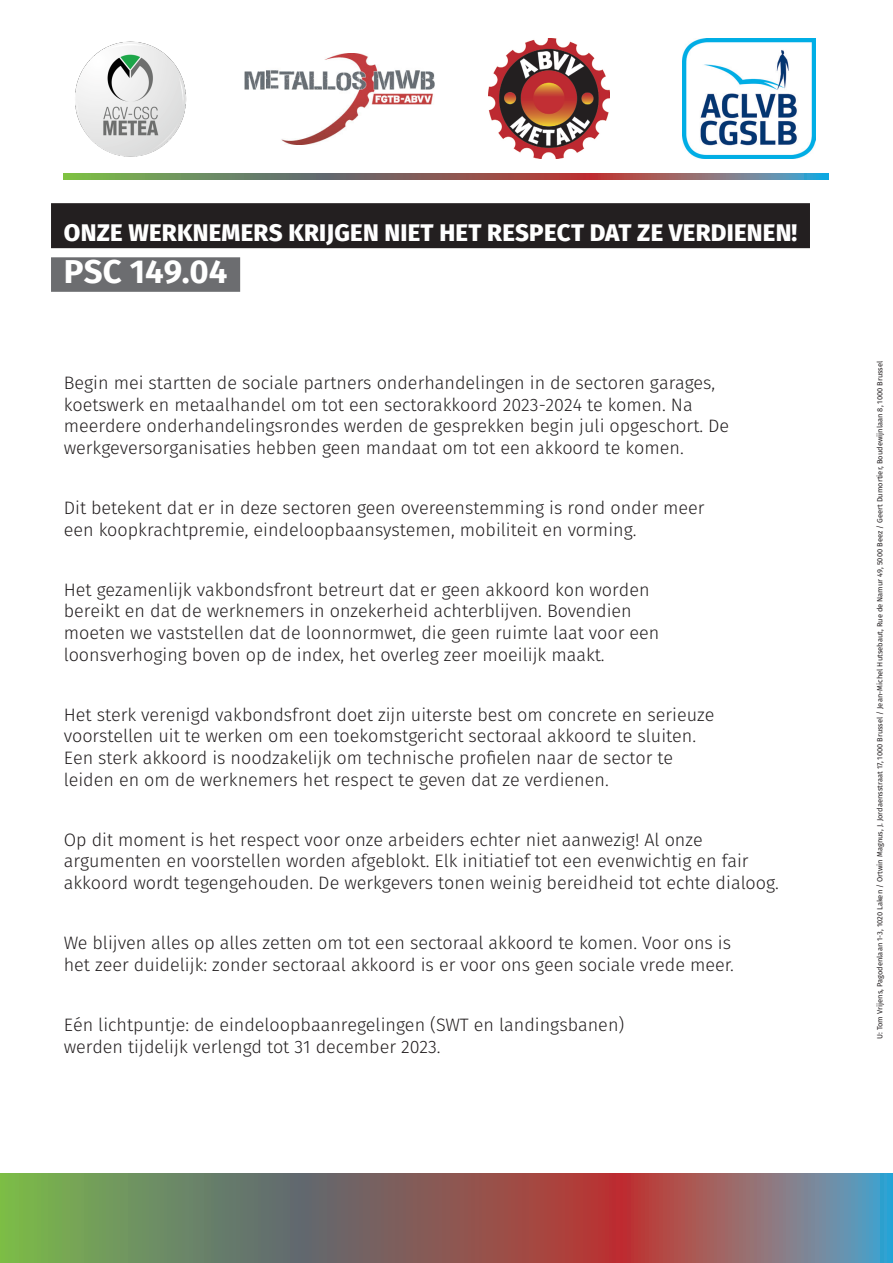
<style>
.page{position:relative;width:893px;height:1263px;background:#fff}
.page>*{position:absolute;margin:0;border:0;box-sizing:border-box;transform-origin:0 0}
.DATUM{font:700 33px "Fira Sans";color:#fff}
.PC{font:800 24px "Fira Sans";letter-spacing:.01em;color:#fff}
._04_Body{font:300 18px/21.6px "Fira Sans";color:#231f20}
.t1{font:7.5px "Fira Sans";color:#231f20}
</style>
<div class="page">
<svg style="left:0;top:1174px;width:893px;height:89px;background:#847060"></svg>
<img style="left:75px;top:41px;width:112px;height:116px">
<img style="left:683px;top:39px;width:132px;height:120px">
<img style="left:489px;top:39px;width:120px;height:120px">
<img style="left:244px;top:53px;width:191px;height:91px">
<svg style="left:64px;top:173px;width:764px;height:6px;background:#817264"></svg>
<div style="left:51px;top:203px;width:759px;height:45px;background:#231f20"></div>
<div style="left:51px;top:257px;width:189px;height:35px;background:#6c6d70"></div>
<p class="PC" style="left:64px;top:211px;width:735px">ONZE WERKNEMERS KRIJGEN NIET HET RESPECT DAT ZE VERDIENEN!</p>
<p class="DATUM" style="left:64px;top:243px;width:165px">PSC 149.04</p>
<p class="_04_Body" style="left:64px;top:372px;width:667px">Begin mei startten de sociale partners onderhandelingen in de sectoren garages, koetswerk en metaalhandel om tot een sectorakkoord 2023-2024 te komen. Na meerdere onderhandelingsrondes werden de gesprekken begin juli opgeschort. De werkgeversorganisaties hebben geen mandaat om tot een akkoord te komen.</p>
<p class="_04_Body" style="left:64px;top:497px;width:642px">Dit betekent dat er in deze sectoren geen overeenstemming is rond onder meer een koopkrachtpremie, eindeloopbaansystemen, mobiliteit en vorming.</p>
<p class="_04_Body" style="left:64px;top:579px;width:597px">Het gezamenlijk vakbondsfront betreurt dat er geen akkoord kon worden bereikt en dat de werknemers in onzekerheid achterblijven. Bovendien moeten we vaststellen dat de loonnormwet, die geen ruimte laat voor een loonsverhoging boven op de index, het overleg zeer moeilijk maakt.</p>
<p class="_04_Body" style="left:64px;top:704px;width:652px">Het sterk verenigd vakbondsfront doet zijn uiterste best om concrete en serieuze voorstellen uit te werken om een toekomstgericht sectoraal akkoord te sluiten.<br>Een sterk akkoord is noodzakelijk om technische profielen naar de sector te leiden en om de werknemers het respect te geven dat ze verdienen.</p>
<p class="_04_Body" style="left:64px;top:829px;width:717px">Op dit moment is het respect voor onze arbeiders echter niet aanwezig! Al onze argumenten en voorstellen worden afgeblokt. Elk initiatief tot een evenwichtig en fair akkoord wordt tegengehouden. De werkgevers tonen weinig bereidheid tot echte dialoog.</p>
<p class="_04_Body" style="left:64px;top:932px;width:672px">We blijven alles op alles zetten om tot een sectoraal akkoord te komen. Voor ons is het zeer duidelijk: zonder sectoraal akkoord is er voor ons geen sociale vrede meer.</p>
<p class="_04_Body" style="left:64px;top:1014px;width:562px">Eén lichtpuntje: de eindeloopbaanregelingen (SWT en landingsbanen) werden tijdelijk verlengd tot 31 december 2023.</p>
<p class="t1" style="left:874px;top:1039px;width:680px;rotate:-90deg">U: Tom Vrijens, Pagodenlaan 1-3, 1020 Laken / Ortwin Magnus, J. Jordaensstraat 17, 1000 Brussel / Jean-Michel Hutsebaut, Rue de Namur 49, 5000 Beez / Geert Dumortier, Boudewijnlaan 8, 1000 Brussel</p>
</div>
